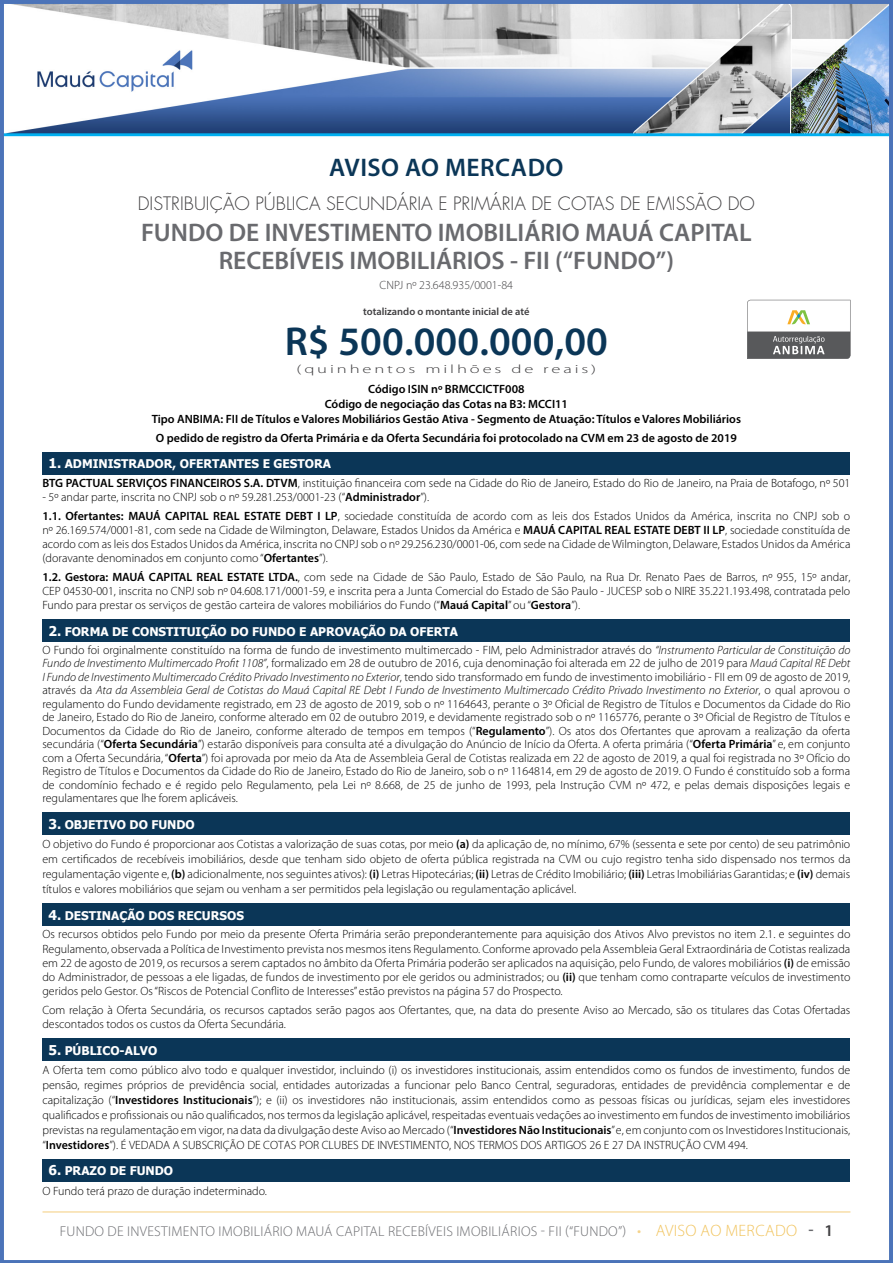
<style>
.page{position:relative;width:893px;height:1263px;background:#fff}
.page>*{position:absolute;margin:0;border:0;box-sizing:border-box;transform-origin:0 0}
.t1{font:600 40.5px "Myriad Pro";letter-spacing:.005em;color:#0b3657}
.t2{font:600 25.5px/28.5px "Myriad Pro";color:#696a6e;text-align:center}
.t3{font:600 25.5px "Myriad Pro";letter-spacing:.02em;color:#0b3657}
.t4{font:300 18px "Futura";color:#414042}
.t5{font:300 14.25px "Myriad Pro";letter-spacing:.02em;color:#696a6e}
.t6{font:300 12px/13.5px "Myriad Pro";color:#000;text-align:justify}
.t7{font:600 12px/15px "Myriad Pro";color:#000;text-align:center}
.t8{font:700 12px "Tahoma";color:#fff}
.t9{font:300 12px "Myriad Pro";letter-spacing:.155em;color:#414042;scale:1.55 1}
.t10{font:300 12px "Myriad Pro";color:#414042}
.t11{font:600 10.5px "Myriad Pro";color:#414042}
.s1{font-size:13.5px}
.s2{font-weight:600}
.s3{font-style:italic}
.s4{font-size:16.5px;color:#f5d38b}
.s5{font-size:16.5px;color:#f1c35c}
.s6{font-weight:600;font-size:16.5px}
.s7{font-weight:600;font-size:16.5px;color:#414042}
</style>
<div class="page">
<img style="left:0;top:0;width:893px;height:1263px">
<hr style="left:43px;top:1212px;width:807px;height:1px;background:#f4cd7c">
<div style="left:42px;top:452px;width:808px;height:22px;background:#0b3657"></div>
<div style="left:42px;top:620px;width:808px;height:22px;background:#0b3657"></div>
<div style="left:42px;top:813px;width:808px;height:22px;background:#0b3657"></div>
<div style="left:42px;top:903px;width:808px;height:23px;background:#0b3657"></div>
<div style="left:42px;top:1038px;width:808px;height:22px;background:#0b3657"></div>
<div style="left:42px;top:1159px;width:808px;height:22px;background:#0b3657"></div>
<svg style="left:747px;top:300px;width:103px;height:59px"></svg>
<h2 class="t3" style="left:329px;top:152px;width:236px">AVISO AO MERCADO</h2>
<h3 class="t4" style="left:138px;top:192px;width:618px">DISTRIBUIÇÃO PÚBLICA SECUNDÁRIA E PRIMÁRIA DE COTAS DE EMISSÃO DO</h3>
<h2 class="t2" style="left:141px;top:217px;width:612px">FUNDO DE INVESTIMENTO IMOBILIÁRIO MAUÁ CAPITAL<br>RECEBÍVEIS IMOBILIÁRIOS - FII (“FUNDO”)</h2>
<p class="t10" style="left:380px;top:278px;width:135px">CNPJ nº 23.648.935/0001-84</p>
<p class="t11" style="left:363px;top:305px;width:168px">totalizando o montante inicial de até</p>
<h1 class="t1" style="left:285px;top:316px;width:325px">R$ 500.000.000,00</h1>
<p class="t9" style="left:297px;top:363px;width:195px">(quinhentos milhões de reais)</p>
<p class="t7" style="left:152px;top:381px;width:591px">Código ISIN nº BRMCCICTF008<br>Código de negociação das Cotas na B3: MCCI11<br>Tipo ANBIMA: FII de Títulos e Valores Mobiliários Gestão Ativa - Segmento de Atuação: Títulos e Valores Mobiliários</p>
<p class="t7" style="left:156px;top:430px;width:582px">O pedido de registro da Oferta Primária e da Oferta Secundária foi protocolado na CVM em 23 de agosto de 2019</p>
<p class="t8" style="left:48px;top:456px;width:284px"><span class="s1">1.</span> ADMINISTRADOR, OFERTANTES E GESTORA</p>
<p class="t6" style="left:42px;top:476px;width:809px"><span class="s2">BTG PACTUAL SERVIÇOS FINANCEIROS S.A. DTVM</span>, instituição financeira com sede na Cidade do Rio de Janeiro, Estado do Rio de Janeiro, na Praia de Botafogo, nº 501</p>
<p class="t6" style="left:42px;top:488px;width:809px;line-height:18.5px">- 5º andar parte, inscrita no CNPJ sob o nº 59.281.253/0001-23 (“<span class="s2">Administrador</span>”).<br><span class="s2">1.1. Ofertantes: MAUÁ CAPITAL REAL ESTATE DEBT I LP</span>, sociedade constituída de acordo com as leis dos Estados Unidos da América, inscrita no CNPJ sob o</p>
<p class="t6" style="left:42px;top:523px;width:809px;line-height:14.2px">nº 26.169.574/0001-81, com sede na Cidade de Wilmington, Delaware, Estados Unidos da América e <span class="s2">MAUÁ CAPITAL REAL ESTATE DEBT II LP</span>, sociedade constituída de acordo com as leis dos Estados Unidos da América, inscrita no CNPJ sob o nº 29.256.230/0001-06, com sede na Cidade de Wilmington, Delaware, Estados Unidos da América (doravante denominados em conjunto como “<span class="s2">Ofertantes</span>”).</p>
<p class="t6" style="left:42px;top:570px;width:809px;line-height:14.2px"><span class="s2">1.2. Gestora: MAUÁ CAPITAL REAL ESTATE LTDA.</span>, com sede na Cidade de São Paulo, Estado de São Paulo, na Rua Dr. Renato Paes de Barros, nº 955, 15º andar, CEP 04530-001, inscrita no CNPJ sob nº 04.608.171/0001-59, e inscrita pera a Junta Comercial do Estado de São Paulo - JUCESP sob o NIRE 35.221.193.498, contratada pelo Fundo para prestar os serviços de gestão carteira de valores mobiliários do Fundo (“<span class="s2">Mauá Capital</span>” ou “<span class="s2">Gestora</span>”).</p>
<p class="t8" style="left:48px;top:623px;width:411px"><span class="s1">2.</span> FORMA DE CONSTITUIÇÃO DO FUNDO E APROVAÇÃO DA OFERTA</p>
<p class="t6" style="left:42px;top:643px;width:810px">O Fundo foi orginalmente constituído na forma de fundo de investimento multimercado - FIM, pelo Administrador através do <span class="s3">“Instrumento Particular de Constituição do Fundo de Investimento Multimercado Profit 1108”</span>, formalizado em 28 de outubro de 2016, cuja denominação foi alterada em 22 de julho de 2019 para <span class="s3">Mauá Capital RE Debt I Fundo de Investimento Multimercado Crédito Privado Investimento no Exterior</span>, tendo sido transformado em fundo de investimento imobiliário - FII em 09 de agosto de 2019, através da <span class="s3">Ata da Assembleia Geral de Cotistas do Mauá Capital RE Debt I Fundo de Investimento Multimercado Crédito Privado Investimento no Exterior</span>, o qual aprovou o regulamento do Fundo devidamente registrado, em 23 de agosto de 2019, sob o nº 1164643, perante o 3º Oficial de Registro de Títulos e Documentos da Cidade do Rio de Janeiro, Estado do Rio de Janeiro, conforme alterado em 02 de outubro 2019, e devidamente registrado sob o nº 1165776, perante o 3º Oficial de Registro de Títulos e Documentos da Cidade do Rio de Janeiro, conforme alterado de tempos em tempos (“<span class="s2">Regulamento</span>”). Os atos dos Ofertantes que aprovam a realização da oferta secundária (“<span class="s2">Oferta Secundária</span>”) estarão disponíveis para consulta até a divulgação do Anúncio de Início da Oferta. A oferta primária (“<span class="s2">Oferta Primária</span>” e, em conjunto com a Oferta Secundária, “<span class="s2">Oferta</span>”) foi aprovada por meio da Ata de Assembleia Geral de Cotistas realizada em 22 de agosto de 2019, a qual foi registrada no 3º Ofício do Registro de Títulos e Documentos da Cidade do Rio de Janeiro, Estado do Rio de Janeiro, sob o nº 1164814, em 29 de agosto de 2019. O Fundo é constituído sob a forma de condomínio fechado e é regido pelo Regulamento, pela Lei nº 8.668, de 25 de junho de 1993, pela Instrução CVM nº 472, e pelas demais disposições legais e regulamentares que lhe forem aplicáveis.</p>
<p class="t8" style="left:48px;top:816px;width:148px"><span class="s1">3.</span> OBJETIVO DO FUNDO</p>
<p class="t6" style="left:42px;top:837px;width:809px;line-height:15px">O objetivo do Fundo é proporcionar aos Cotistas a valorização de suas cotas, por meio <span class="s2">(a)</span> da aplicação de, no mínimo, 67% (sessenta e sete por cento) de seu patrimônio em certificados de recebíveis imobiliários, desde que tenham sido objeto de oferta pública registrada na CVM ou cujo registro tenha sido dispensado nos termos da regulamentação vigente e, <span class="s2">(b)</span> adicionalmente, nos seguintes ativos): <span class="s2">(i)</span> Letras Hipotecárias; <span class="s2">(ii)</span> Letras de Crédito Imobiliário; <span class="s2">(iii)</span> Letras Imobiliárias Garantidas; e <span class="s2">(iv)</span> demais títulos e valores mobiliários que sejam ou venham a ser permitidos pela legislação ou regulamentação aplicável.</p>
<p class="t8" style="left:48px;top:907px;width:197px"><span class="s1">4.</span> DESTINAÇÃO DOS RECURSOS</p>
<p class="t6" style="left:42px;top:927px;width:809px;line-height:14.2px">Os recursos obtidos pelo Fundo por meio da presente Oferta Primária serão preponderantemente para aquisição dos Ativos Alvo previstos no item 2.1. e seguintes do Regulamento, observada a Política de Investimento prevista nos mesmos itens Regulamento. Conforme aprovado pela Assembleia Geral Extraordinária de Cotistas realizada em 22 de agosto de 2019, os recursos a serem captados no âmbito da Oferta Primária poderão ser aplicados na aquisição, pelo Fundo, de valores mobiliários <span class="s2">(i)</span> de emissão do Administrador, de pessoas a ele ligadas, de fundos de investimento por ele geridos ou administrados; ou <span class="s2">(ii)</span> que tenham como contraparte veículos de investimento geridos pelo Gestor. Os “Riscos de Potencial Conflito de Interesses” estão previstos na página 57 do Prospecto.</p>
<p class="t6" style="left:42px;top:1003px;width:809px;line-height:14.2px">Com relação à Oferta Secundária, os recursos captados serão pagos aos Ofertantes, que, na data do presente Aviso ao Mercado, são os titulares das Cotas Ofertadas descontados todos os custos da Oferta Secundária.</p>
<p class="t8" style="left:48px;top:1042px;width:110px"><span class="s1">5.</span> PÚBLICO-ALVO</p>
<p class="t6" style="left:42px;top:1062px;width:809px;line-height:15px">A Oferta tem como público alvo todo e qualquer investidor, incluindo (i) os investidores institucionais, assim entendidos como os fundos de investimento, fundos de pensão, regimes próprios de previdência social, entidades autorizadas a funcionar pelo Banco Central, seguradoras, entidades de previdência complementar e de capitalização (“<span class="s2">Investidores Institucionais</span>”); e (ii) os investidores não institucionais, assim entendidos como as pessoas físicas ou jurídicas, sejam eles investidores qualificados e profissionais ou não qualificados, nos termos da legislação aplicável, respeitadas eventuais vedações ao investimento em fundos de investimento imobiliários previstas na regulamentação em vigor, na data da divulgação deste Aviso ao Mercado (“<span class="s2">Investidores Não Institucionais</span>” e, em conjunto com os Investidores Institucionais, “<span class="s2">Investidores</span>”). É VEDADA A SUBSCRIÇÃO DE COTAS POR CLUBES DE INVESTIMENTO, NOS TERMOS DOS ARTIGOS 26 E 27 DA INSTRUÇÃO CVM 494.</p>
<p class="t8" style="left:48px;top:1163px;width:126px"><span class="s1">6.</span> PRAZO DE FUNDO</p>
<p class="t6" style="left:42px;top:1184px;width:226px">O Fundo terá prazo de duração indeterminado.</p>
<p class="t5" style="left:60px;top:1223px;width:775px">FUNDO DE INVESTIMENTO IMOBILIÁRIO MAUÁ CAPITAL RECEBÍVEIS IMOBILIÁRIOS - FII (“FUNDO”) <span class="s4">•</span> <span class="s5">AVISO AO MERCADO</span> <span class="s6">-</span> <span class="s7">1</span></p>
</div>
